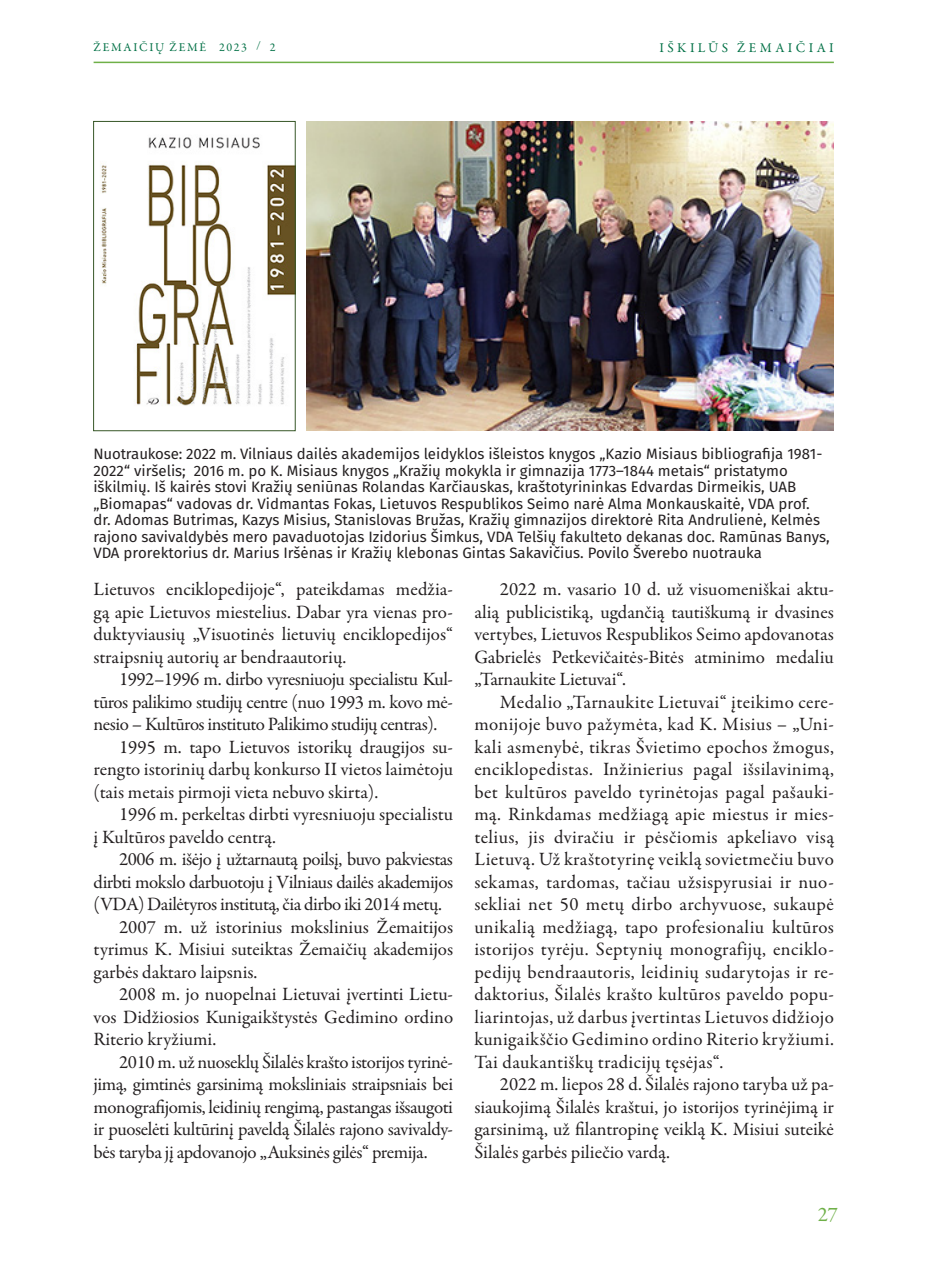
<style>
.page{position:relative;width:936px;height:1276px;background:#fff}
.page>*{position:absolute;margin:0;border:0;box-sizing:border-box;transform-origin:0 0}
.t1{font:21px "Garamond Premr Pro";color:#6fb048}
.tekstas{font:18.9px/22.5px "Garamond Premr Pro";letter-spacing:-.005em;color:#231f20;text-align:justify}
.parašas{font:15px/16.5px "Fira Sans";color:#231f20}
.t2{font:13.5px "Garamond Premr Pro";letter-spacing:.25em;color:#017045}
.t3{font:12px "Garamond Premr Pro";letter-spacing:.14em;color:#017045}
</style>
<div class="page">
<hr style="left:94px;top:62px;width:739px;height:1px;background:#6fb048">
<img style="left:101px;top:137px;width:192px;height:269px">
<div style="left:93px;top:121px;width:202px;height:310px;border:1px solid #375727"></div>
<img style="left:306px;top:121px;width:527px;height:310px">
<p class="t3" style="left:94px;top:40px;width:184px">ŽEMAIČIŲ ŽEMĖ 2023 / 2</p>
<p class="t2" style="left:659px;top:39px;width:176px">IŠKILŪS ŽEMAIČIAI</p>
<p class="parašas" style="left:93px;top:447px;width:737px">Nuotraukose: 2022 m. Vilniaus dailės akademijos leidyklos išleistos knygos „Kazio Misiaus bibliografija 1981- 2022“ viršelis; 2016 m. po K. Misiaus knygos „Kražių mokykla ir gimnazija 1773–1844 metais“ pristatymo iškilmių. Iš kairės stovi Kražių seniūnas Rolandas Karčiauskas, kraštotyrininkas Edvardas Dirmeikis, UAB „Biomapas“ vadovas dr. Vidmantas Fokas, Lietuvos Respublikos Seimo narė Alma Monkauskaitė, VDA prof. dr. Adomas Butrimas, Kazys Misius, Stanislovas Bružas, Kražių gimnazijos direktorė Rita Andrulienė, Kelmės rajono savivaldybės mero pavaduotojas Izidorius Šimkus, VDA Telšių fakulteto dekanas doc. Ramūnas Banys, VDA prorektorius dr. Marius Iršėnas ir Kražių klebonas Gintas Sakavičius. Povilo Šverebo nuotrauka</p>
<p class="tekstas" style="left:94px;top:578px;width:361px">Lietuvos enciklopedijoje“, pateikdamas medžia&shy;gą apie Lietuvos miestelius. Dabar yra vienas pro&shy;duktyviausių „Visuotinės lietuvių enciklopedijos“ straipsnių autorių ar bendraautorių.</p>
<p class="tekstas" style="left:94px;top:668px;width:361px;text-indent:26px">1992–1996 m. dirbo vyresniuoju specialistu Kul&shy;tūros palikimo studijų centre (nuo 1993 m. kovo mė&shy;nesio – Kultūros instituto Palikimo studijų centras).</p>
<p class="tekstas" style="left:94px;top:736px;width:361px;text-indent:26px">1995 m. tapo Lietuvos istorikų draugijos su&shy;rengto istorinių darbų konkurso II vietos laimėtoju (tais metais pirmoji vieta nebuvo skirta).</p>
<p class="tekstas" style="left:94px;top:803px;width:361px;text-indent:26px">1996 m. perkeltas dirbti vyresniuoju specialistu į Kultūros paveldo centrą.</p>
<p class="tekstas" style="left:94px;top:848px;width:361px;text-indent:26px">2006 m. išėjo į užtarnautą poilsį, buvo pakviestas dirbti mokslo darbuotoju į Vilniaus dailės akademijos (VDA) Dailėtyros institutą, čia dirbo iki 2014 metų.</p>
<p class="tekstas" style="left:94px;top:916px;width:361px;text-indent:26px">2007 m. už istorinius mokslinius Žemaitijos tyrimus K. Misiui suteiktas Žemaičių akademijos garbės daktaro laipsnis.</p>
<p class="tekstas" style="left:94px;top:983px;width:361px;text-indent:26px">2008 m. jo nuopelnai Lietuvai įvertinti Lietu&shy;vos Didžiosios Kunigaikštystės Gedimino ordino Riterio kryžiumi.</p>
<p class="tekstas" style="left:94px;top:1051px;width:361px;text-indent:26px">2010 m. už nuoseklų Šilalės krašto istorijos tyrinė&shy;jimą, gimtinės garsinimą moksliniais straipsniais bei monografijomis, leidinių rengimą, pastangas išsaugoti ir puoselėti kultūrinį paveldą Šilalės rajono savivaldy&shy;bės taryba jį apdovanojo „Auksinės gilės“ premija.</p>
<p class="tekstas" style="left:474px;top:578px;width:361px;text-indent:26px">2022 m. vasario 10 d. už visuomeniškai aktu&shy;alią publicistiką, ugdančią tautiškumą ir dvasines vertybes, Lietuvos Respublikos Seimo apdovanotas Gabrielės Petkevičaitės-Bitės atminimo medaliu „Tarnaukite Lietuvai“.</p>
<p class="tekstas" style="left:474px;top:691px;width:361px;text-indent:26px">Medalio „Tarnaukite Lietuvai“ įteikimo cere&shy;monijoje buvo pažymėta, kad K. Misius – „Uni&shy;kali asmenybė, tikras Švietimo epochos žmogus, enciklopedistas. Inžinierius pagal išsilavinimą, bet kultūros paveldo tyrinėtojas pagal pašauki&shy;mą. Rinkdamas medžiagą apie miestus ir mies&shy;telius, jis dviračiu ir pėsčiomis apkeliavo visą Lietuvą. Už kraštotyrinę veiklą sovietmečiu buvo sekamas, tardomas, tačiau užsispyrusiai ir nuo&shy;sekliai net 50 metų dirbo archyvuose, sukaupė unikalią medžiagą, tapo profesionaliu kultūros istorijos tyrėju. Septynių monografijų, enciklo&shy;pedijų bendraautoris, leidinių sudarytojas ir re&shy;daktorius, Šilalės krašto kultūros paveldo popu&shy;liarintojas, už darbus įvertintas Lietuvos didžiojo kunigaikščio Gedimino ordino Riterio kryžiumi.<br>Tai daukantiškų tradicijų tęsėjas“.</p>
<p class="tekstas" style="left:474px;top:1073px;width:361px;text-indent:26px">2022 m. liepos 28 d. Šilalės rajono taryba už pa&shy;siaukojimą Šilalės kraštui, jo istorijos tyrinėjimą ir garsinimą, už filantropinę veiklą K. Misiui suteikė Šilalės garbės piliečio vardą.</p>
<p class="t1" style="left:817px;top:1201px;width:22px">27</p>
</div>
